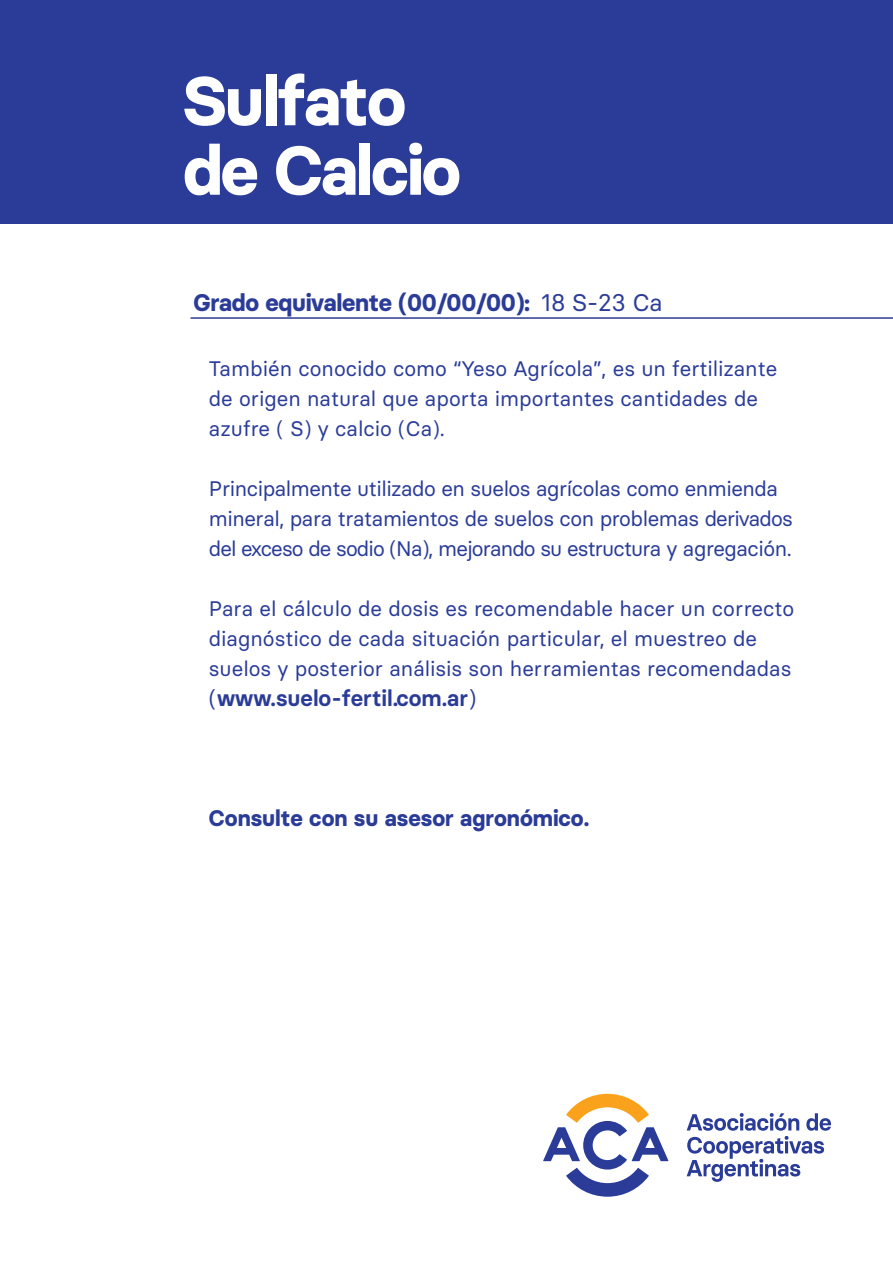
<style>
.page{position:relative;width:893px;height:1263px;background:#fff}
.page>*{position:absolute;margin:0;border:0;box-sizing:border-box;transform-origin:0 0}
.t1{font:700 69px/69.4px "Basier Circle";letter-spacing:-.03em;color:#fff}
.t2{font:700 24px "Basier Circle";letter-spacing:-.01em;color:#2a3c98}
.t3{font:700 22.5px "Basier Circle";color:#2a3c98}
.t4{font:600 22.5px "Basier Circle";color:#2a3c98}
.t5{font:21px/30px "Basier Circle";color:#2a3c98}
.t6{font:21px/30px "Basier Circle";letter-spacing:-.02em;color:#2a3c98}
.s1{font-weight:400}
</style>
<div class="page">
<svg style="left:687px;top:1113px;width:144px;height:69px"></svg>
<svg style="left:543px;top:1094px;width:125px;height:103px"></svg>
<div style="left:0;top:0;width:893px;height:223px;background:#2a3c98"></div>
<hr style="left:190px;top:317px;width:703px;height:2px;background:#2a3c98">
<h1 class="t1" style="left:183px;top:65px;width:280px">Sulfato de Calcio</h1>
<p class="t2" style="left:194px;top:287px;width:471px">Grado equivalente (00/00/00): <span class="s1">18 S-23 Ca</span></p>
<p class="t5" style="left:209px;top:353px;width:570px">También conocido como “Yeso Agrícola”, es un fertilizante de origen natural que aporta importantes cantidades de azufre ( S) y calcio (Ca).</p>
<p class="t6" style="left:209px;top:473px;width:585px">Principalmente utilizado en suelos agrícolas como enmienda mineral, para tratamientos de suelos con problemas derivados del exceso de sodio (Na), mejorando su estructura y agregación.</p>
<p class="t5" style="left:209px;top:593px;width:587px">Para el cálculo de dosis es recomendable hacer un correcto diagnóstico de cada situación particular, el muestreo de suelos y posterior análisis son herramientas recomendadas</p>
<p class="t4" style="left:209px;top:684px;width:269px"><span class="s1">(</span>www.suelo-fertil.com.ar<span class="s1">)</span></p>
<p class="t3" style="left:209px;top:804px;width:382px">Consulte con su asesor agronómico.</p>
</div>
